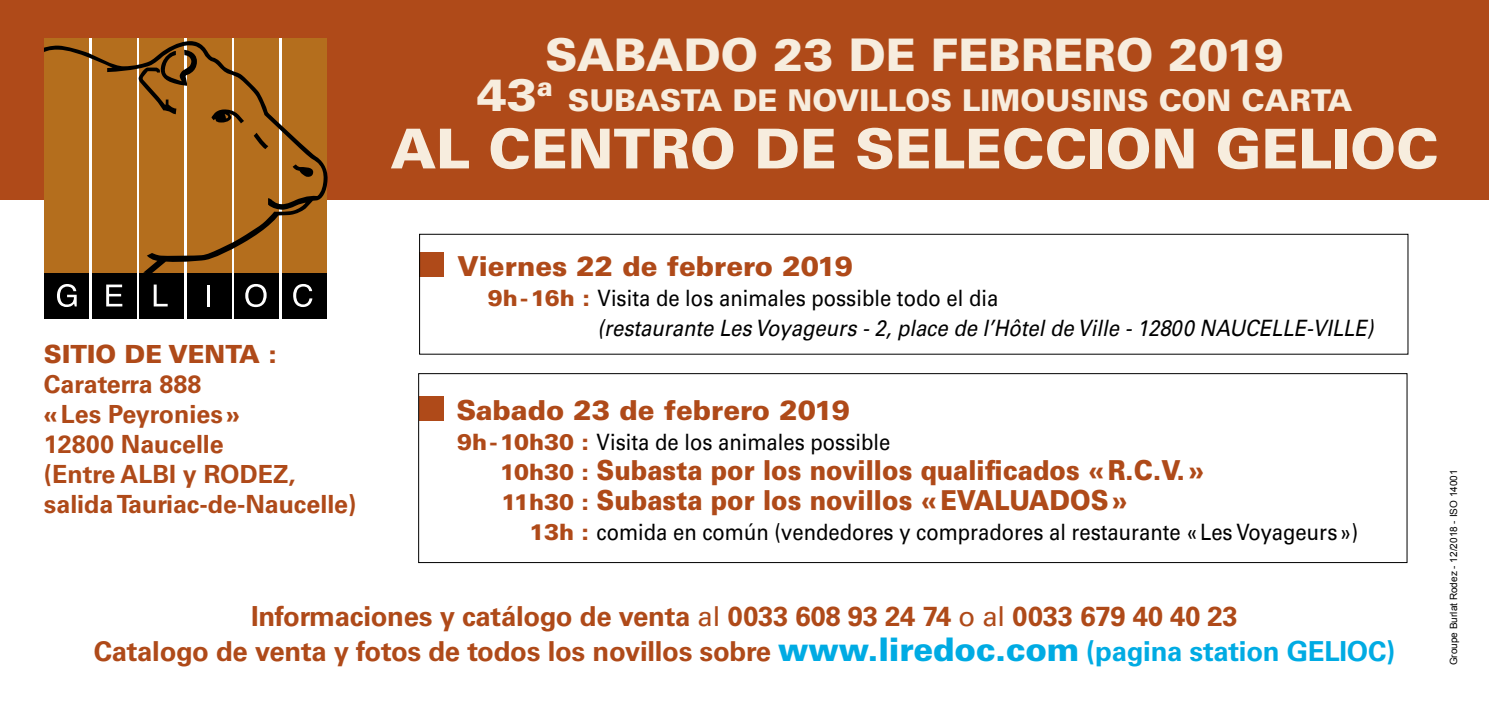
<style>
.page{position:relative;width:1489px;height:709px;background:#fff}
.page>*{position:absolute;margin:0;border:0;box-sizing:border-box;transform-origin:0 0}
.t1{font:900 55px "Univers LT Std";color:#f7edde}
.t2{font:900 45px/40px "Univers LT Std";color:#f7edde}
.t3{font:900 30px "Univers LT Std";color:#f7edde}
.t4{font:700 27.5px/34.5px "Univers LT Std";letter-spacing:-.01em;color:#af4a19;text-align:center}
.t5{font:900 27.5px/30px "Univers LT Std";color:#af4a19;scale:.9 1}
.t6{font:900 27.5px "Univers LT Std";color:#af4a19}
.t7{font:700 25px/30px "Univers LT Std";color:#af4a19}
.t8{font:900 25px "Univers LT Std";color:#af4a19}
.t9{font:italic 22.5px/30px "Univers LT Std";color:#000;scale:.9 1}
.t10{font:22.5px "Univers LT Std";color:#000;scale:.9 1}
.t11{font:10px "Arial";color:#000}
.s1{font-weight:900;font-style:normal;color:#af4a19}
.s2{font-style:normal}
.s3{font-weight:900;color:#af4a19}
.s4{font-size:22.5px}
.s5{font-weight:400}
.s6{font-weight:900;font-size:32.5px;color:#00abe3}
.s7{color:#00abe3}
</style>
<div class="page">
<div style="left:0;top:0;width:1488px;height:199px;background:#af4a19"></div>
<div style="left:420px;top:252px;width:24px;height:24px;background:#af4a19"></div>
<div style="left:419px;top:234px;width:989px;height:120px;border:1px solid #000"></div>
<div style="left:419px;top:396px;width:24px;height:24px;background:#af4a19"></div>
<div style="left:418px;top:373px;width:989px;height:190px;border:1px solid #000"></div>
<div style="left:44px;top:273px;width:45px;height:45px;background:#000"></div>
<div style="left:92px;top:273px;width:44px;height:45px;background:#000"></div>
<div style="left:139px;top:273px;width:45px;height:45px;background:#000"></div>
<div style="left:187px;top:273px;width:44px;height:45px;background:#000"></div>
<div style="left:234px;top:273px;width:45px;height:45px;background:#000"></div>
<div style="left:282px;top:273px;width:44px;height:45px;background:#000"></div>
<svg style="left:44px;top:41px;width:283px;height:232px;fill:#b46e1d"></svg>
<svg style="left:57px;top:284px;width:20px;height:23px"></svg>
<svg style="left:106px;top:284px;width:16px;height:22px"></svg>
<svg style="left:154px;top:284px;width:14px;height:22px"></svg>
<hr style="left:207px;top:284px;width:3px;height:22px;background:#fff">
<svg style="left:245px;top:284px;width:21px;height:23px"></svg>
<svg style="left:293px;top:284px;width:19px;height:23px"></svg>
<h2 class="t2" style="left:476px;top:34px;width:809px;text-indent:68px">SABADO 23 DE FEBRERO 2019<br>43<sup>a</sup></h2>
<p class="t3" style="left:567px;top:81px;width:786px">SUBASTA DE NOVILLOS LIMOUSINS CON CARTA</p>
<h1 class="t1" style="left:390px;top:114px;width:1049px">AL CENTRO DE SELECCION GELIOC</h1>
<p class="t8" style="left:44px;top:338px;width:234px">SITIO DE VENTA :</p>
<p class="t7" style="left:44px;top:369px;width:314px">Caraterra 888<br>«Les Peyronies»<br>12800 Naucelle<br>(Entre ALBI y RODEZ, salida Tauriac-de-Naucelle)</p>
<p class="t6" style="left:457px;top:249px;width:397px">Viernes 22 de febrero 2019</p>
<p class="t9" style="left:597px;top:284px;width:863px;text-indent:-110px"><span class="s1">9h-16h :</span> <span class="s2">Visita de los animales possible todo el dia<br></span>(restaurante Les Voyageurs - 2, place de l’Hôtel de Ville - 12800 NAUCELLE-VILLE)</p>
<p class="t6" style="left:456px;top:393px;width:395px">Sabado 23 de febrero 2019</p>
<p class="t10" style="left:457px;top:429px;width:483px"><span class="s3">9h-10h30 :</span> Visita de los animales possible</p>
<p class="t5" style="left:500px;top:455px;width:784px"><span class="s4">10h30 :</span> Subasta por los novillos qualificados «R.C.V.»<br><span class="s4">11h30 :</span> Subasta por los novillos «EVALUADOS»</p>
<p class="t10" style="left:529px;top:519px;width:922px"><span class="s3">13h :</span> comida en común (vendedores y compradores al restaurante «Les Voyageurs»)</p>
<p class="t4" style="left:94px;top:599px;width:1302px">Informaciones y catálogo de venta <span class="s5">al</span> 0033 608 93 24 74 <span class="s5">o al</span> 0033 679 40 40 23<br>Catalogo de venta y fotos de todos los novillos sobre <span class="s6">www.liredoc.com</span> <span class="s7">(pagina station GELIOC)</span></p>
<p class="t11" style="left:1446px;top:665px;width:197px;rotate:-90deg">Groupe Burlat Rodez - 12/2018 - ISO 14001</p>
</div>
